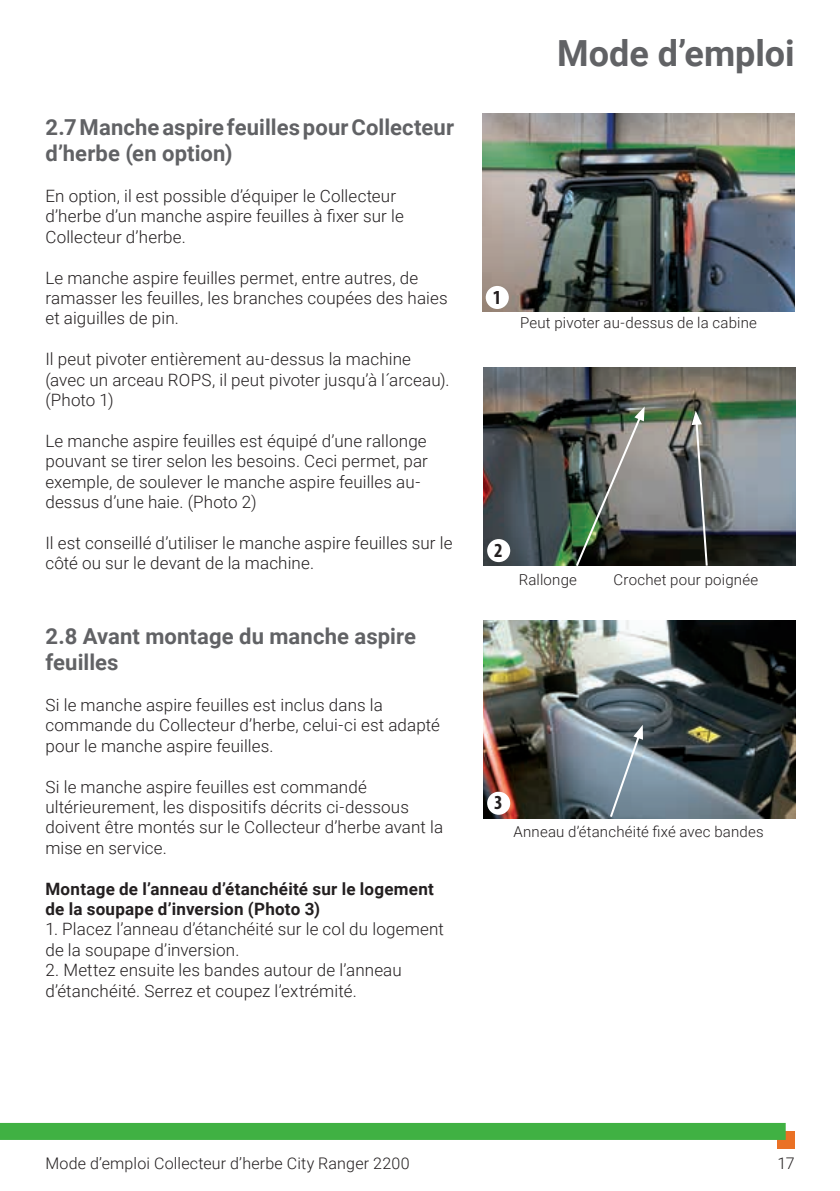
<style>
.page{position:relative;width:840px;height:1191px;background:#fff}
.page>*{position:absolute;margin:0;border:0;box-sizing:border-box;transform-origin:0 0}
.t1{font:700 36px "Roboto";color:#616265}
.t2{font:700 22px/26.4px "Roboto";letter-spacing:.005em;color:#616265}
.t3{font:700 condensed 20px "Myriad Pro";color:#231f20}
.t4{font:300 17px/20.4px "Roboto";letter-spacing:.01em;color:#231f20}
.t5{font:700 17px/20.4px "Roboto";letter-spacing:.015em;color:#231f20}
.t6{font:300 16px "Roboto";letter-spacing:.015em;color:#231f20}
.t7{font:300 15px "Roboto";letter-spacing:.015em;color:#231f20}
</style>
<div class="page">
<div style="left:776px;top:1131px;width:18px;height:17px;background:#ea7125"></div>
<div style="left:0;top:1123px;width:785px;height:17px;background:#40b143"></div>
<img style="left:483px;top:367px;width:312px;height:199px">
<img style="left:482px;top:113px;width:312px;height:199px">
<img style="left:574px;top:406px;width:70px;height:160px">
<svg style="left:691px;top:411px;width:17px;height:155px;background:#636666"></svg>
<img style="left:483px;top:620px;width:312px;height:199px">
<div style="left:485px;top:286px;width:23px;height:23px;background:#fff;border-radius:50%"></div>
<div style="left:487px;top:539px;width:23px;height:23px;background:#fff;border-radius:50%"></div>
<div style="left:487px;top:791px;width:23px;height:23px;background:#fff;border-radius:50%"></div>
<svg style="left:608px;top:725px;width:34px;height:94px;background:#8396a3"></svg>
<p class="t2" style="left:45px;top:113px;width:410px">2.7 Manche aspire feuilles pour Collecteur d’herbe (en option)</p>
<p class="t4" style="left:45px;top:185px;width:360px">En option, il est possible d’équiper le Collecteur d’herbe d’un manche aspire feuilles à fixer sur le<br>Collecteur d’herbe.</p>
<p class="t4" style="left:45px;top:267px;width:403px">Le manche aspire feuilles permet, entre autres, de ramasser les feuilles, les branches coupées des haies et aiguilles de pin.</p>
<p class="t4" style="left:45px;top:348px;width:405px">Il peut pivoter entièrement au-dessus la machine (avec un arceau ROPS, il peut pivoter jusqu’à l´arceau). (Photo 1)</p>
<p class="t4" style="left:45px;top:430px;width:384px">Le manche aspire feuilles est équipé d’une rallonge pouvant se tirer selon les besoins. Ceci permet, par exemple, de soulever le manche aspire feuilles au&shy;dessus d’une haie. (Photo 2)</p>
<p class="t4" style="left:45px;top:532px;width:408px">Il est conseillé d’utiliser le manche aspire feuilles sur le côté ou sur le devant de la machine.</p>
<p class="t2" style="left:45px;top:622px;width:372px">2.8 Avant montage du manche aspire feuilles</p>
<p class="t4" style="left:45px;top:694px;width:396px">Si le manche aspire feuilles est inclus dans la commande du Collecteur d’herbe, celui-ci est adapté pour le manche aspire feuilles.</p>
<p class="t4" style="left:45px;top:775px;width:399px">Si le manche aspire feuilles est commandé ultérieurement, les dispositifs décrits ci-dessous doivent être montés sur le Collecteur d’herbe avant la mise en service.</p>
<p class="t5" style="left:45px;top:877px;width:390px">Montage de l’anneau d’étanchéité sur le logement de la soupape d’inversion (Photo 3)</p>
<p class="t4" style="left:45px;top:918px;width:400px">1. Placez l’anneau d’étanchéité sur le col du logement de la soupape d’inversion.</p>
<p class="t4" style="left:45px;top:959px;width:358px">2. Mettez ensuite les bandes autour de l’anneau d’étanchéité. Serrez et coupez l’extrémité.</p>
<h1 class="t1" style="left:556px;top:28px;width:239px">Mode d’emploi</h1>
<p class="t3" style="left:492px;top:284px;width:10px">1</p>
<p class="t7" style="left:519px;top:312px;width:238px">Peut pivoter au-dessus de la cabine</p>
<p class="t3" style="left:494px;top:537px;width:10px">2</p>
<p class="t7" style="left:518px;top:569px;width:60px">Rallonge</p>
<p class="t7" style="left:613px;top:569px;width:146px">Crochet pour poignée</p>
<p class="t3" style="left:494px;top:790px;width:10px">3</p>
<p class="t7" style="left:513px;top:821px;width:251px">Anneau d’étanchéité fixé avec bandes</p>
<p class="t6" style="left:45px;top:1152px;width:365px">Mode d’emploi Collecteur d’herbe City Ranger 2200</p>
<p class="t6" style="left:777px;top:1152px;width:19px">17</p>
</div>
